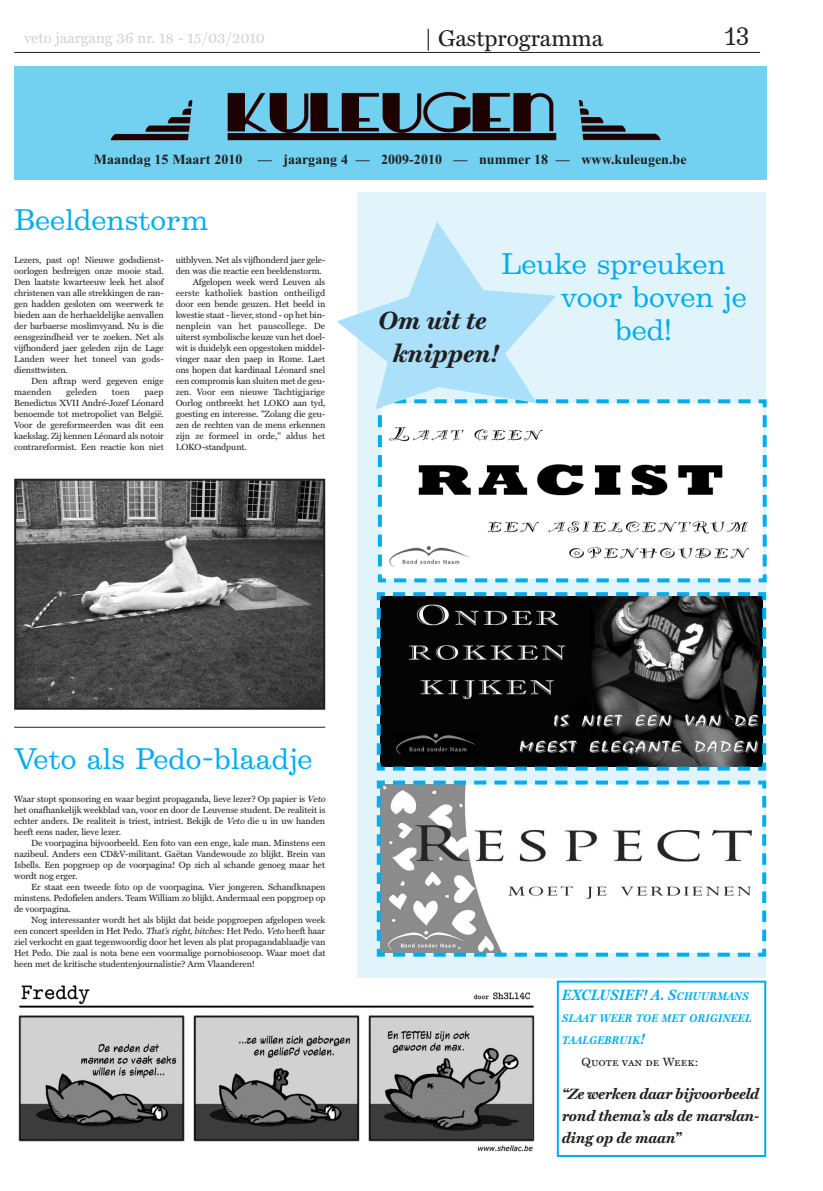
<style>
.page{position:relative;width:823px;height:1191px;background:#fff}
.page>*{position:absolute;margin:0;border:0;box-sizing:border-box;transform-origin:0 0}
.t1{font:27px "Belizio";color:#00aeef}
.t2{font:italic 700 25px/33px "Miller Text";color:#231f20;text-align:center}
.t3{font:23px "Miller Text";color:#231f20}
.t4{font:23px "Belizio";color:#231f20}
.t5{font:italic 700 15px/22px "Miller Text";letter-spacing:-.015em;color:#231f20;text-align:justify}
.t6{font:15px "Miller Text";color:#d1d2d4}
.t7{font:italic 700 15px "Miller Text";letter-spacing:.025em;color:#00aeef;scale:.9 1}
.t8{font:700 14px "Times New Roman";color:#231f20}
.t9{font:12px "Miller Text Roman SC";color:#231f20}
.t10{font:italic 700 11.2px/22px "Miller Text";letter-spacing:.035em;color:#00aeef;scale:.9 1}
.t11{font:9px/11px "Miller Text";letter-spacing:-.01em;color:#231f20;text-align:justify}
.t12{font:9px "Miller Text";letter-spacing:.01em;color:#231f20}
.s1{font-style:italic}
.s2{font-size:11.2px}
.s3{font-size:15px}
</style>
<div class="page">
<hr style="left:14px;top:52px;width:745px;height:1px;background:#231f20">
<img style="left:14px;top:66px;width:751px;height:114px">
<div style="left:556px;top:980px;width:209px;height:177px;border:2px solid #00aeef"></div>
<div style="left:357px;top:192px;width:408px;height:785px;background:#e1f4fc"></div>
<svg style="left:376px;top:778px;width:391px;height:180px;background:#dae1e4"></svg>
<svg style="left:377px;top:397px;width:390px;height:187px;background:#dde3e5"></svg>
<svg style="left:376px;top:590px;width:391px;height:182px;background:#343b3d"></svg>
<svg style="left:337px;top:222px;width:219px;height:187px"></svg>
<img style="left:18px;top:985px;width:517px;height:167px">
<img style="left:17px;top:482px;width:305px;height:224px">
<div style="left:14px;top:479px;width:311px;height:230px;border:2px solid #231f20"></div>
<hr style="left:14px;top:726px;width:311px;height:1px;background:#231f20">
<h3 class="t6" style="left:24px;top:29px;width:242px">veto jaargang 36 nr. 18 - 15/03/2010</h3>
<h3 class="t3" style="left:424px;top:24px;width:180px">| Gastprogramma</h3>
<h3 class="t4" style="left:724px;top:24px;width:27px">13</h3>
<h3 class="t8" style="left:94px;top:150px;width:594px">Maandag 15 Maart 2010 — jaargang 4 — 2009-2010 — nummer 18 — www.kuleugen.be</h3>
<h1 class="t1" style="left:14px;top:204px;width:195px">Beeldenstorm</h1>
<p class="t11" style="left:14px;top:254px;width:151px">Lezers, past op! Nieuwe godsdienst&shy;oorlogen bedreigen onze mooie stad.<br>Den laatste kwarteeuw leek het alsof christenen van alle strekkingen de ran&shy;gen hadden gesloten om weerwerk te bieden aan de herhaeldelijke aenvallen der barbaerse moslimvyand. Nu is die eensgezindheid ver te zoeken. Net als vijfhonderd jaer geleden zijn de Lage Landen weer het toneel van gods&shy;diensttwisten.</p>
<p class="t11" style="left:14px;top:375px;width:151px;text-indent:17px">Den aftrap werd gegeven enige maenden</p>
<p class="t11" style="left:176px;top:254px;width:151px">uitblyven. Net als vijfhonderd jaer gele-</p>
<p class="t11" style="left:176px;top:265px;width:147px">den was die reactie een beeldenstorm.</p>
<p class="t11" style="left:193px;top:276px;width:134px">Afgelopen week werd Leuven als</p>
<p class="t12" style="left:176px;top:287px;width:151px">eerste katholiek bastion ontheiligd</p>
<p class="t11" style="left:176px;top:298px;width:151px">door een bende geuzen. Het beeld in</p>
<p class="t11" style="left:176px;top:309px;width:151px">kwestie staat - liever, stond - op het bin-</p>
<p class="t12" style="left:176px;top:320px;width:151px">nenplein van het pauscollege. De</p>
<p class="t11" style="left:176px;top:331px;width:151px">uiterst symbolische keuze van het doel-</p>
<p class="t11" style="left:176px;top:342px;width:151px">wit is duidelyk een opgestoken middel-</p>
<p class="t11" style="left:176px;top:353px;width:151px">vinger naar den paep in Rome. Laet</p>
<p class="t11" style="left:176px;top:364px;width:151px">ons hopen dat kardinaal Léonard snel</p>
<p class="t11" style="left:176px;top:375px;width:151px">een compromis kan sluiten met de geu-</p>
<p class="t11" style="left:176px;top:386px;width:151px">zen. Voor een nieuwe Tachtigjarige</p>
<p class="t11" style="left:176px;top:397px;width:151px">Oorlog ontbreekt het LOKO aan tyd,</p>
<p class="t11" style="left:176px;top:408px;width:151px">goesting en interesse. "Zolang die geu-</p>
<p class="t11" style="left:176px;top:419px;width:151px">zen de rechten van de mens erkennen</p>
<p class="t11" style="left:176px;top:430px;width:151px">zijn ze formeel in orde," aldus het</p>
<p class="t11" style="left:176px;top:441px;width:73px">LOKO-standpunt.</p>
<p class="t12" style="left:66px;top:386px;width:32px">geleden</p>
<p class="t11" style="left:112px;top:386px;width:19px">toen</p>
<p class="t11" style="left:14px;top:386px;width:151px;text-indent:130px">paep Benedictus XVII André-Jozef Léonard benoemde tot metropoliet van België.<br>Voor de gereformeerden was dit een kaekslag. Zij kennen Léonard als notoir contrareformist. Een reactie kon niet</p>
<h1 class="t1" style="left:500px;top:248px;width:226px">Leuke spreuken</h1>
<h1 class="t1" style="left:560px;top:281px;width:187px">voor boven je</h1>
<h1 class="t1" style="left:615px;top:314px;width:58px">bed!</h1>
<h2 class="t2" style="left:378px;top:303px;width:122px">Om uit te knippen!</h2>
<h1 class="t1" style="left:14px;top:743px;width:300px">Veto als Pedo-blaadje</h1>
<p class="t11" style="left:14px;top:793px;width:314px;text-align:left">Waar stopt sponsoring en waar begint propaganda, lieve lezer? Op papier is <span class="s1">Veto </span>het onafhankelijk weekblad van, voor en door de Leuvense student. De realiteit is echter anders. De realiteit is triest, intriest. Bekijk de <span class="s1">Veto</span> die u in uw handen heeft eens nader, lieve lezer.</p>
<p class="t11" style="left:14px;top:837px;width:312px;text-indent:17px">De voorpagina bijvoorbeeld. Een foto van een enge, kale man. Minstens een nazibeul. Anders een CD&amp;V-militant. Gaëtan Vandewoude zo blijkt. Brein van Isbells. Een popgroep op de voorpagina! Op zich al schande genoeg maar het wordt nog erger.</p>
<p class="t11" style="left:14px;top:881px;width:312px;text-indent:17px">Er staat een tweede foto op de voorpagina. Vier jongeren. Schandknapen minstens. Pedofielen anders. Team William zo blijkt. Andermaal een popgroep op de voorpagina.</p>
<p class="t11" style="left:14px;top:914px;width:312px;text-indent:17px">Nog interessanter wordt het als blijkt dat beide popgroepen afgelopen week een concert speelden in Het Pedo. <span class="s1">That’s right, bitches:</span>Het Pedo. <span class="s1">Veto</span>heeft haar ziel verkocht en gaat tegenwoordig door het leven als plat propagandablaadje van Het Pedo. Die zaal is nota bene een voormalige pornobioscoop. Waar moet dat heen met de kritische studentenjournalistie? Arm Vlaanderen!</p>
<h3 class="t7" style="left:562px;top:986px;width:208px">EXCLUSIEF! A. S<span class="s2">CHUURMANS</span></h3>
<p class="t10" style="left:562px;top:1007px;width:212px">SLAAT WEER TOE MET ORIGINEEL<br>TAALGEBRUIK<span class="s3">!</span></p>
<h3 class="t9" style="left:581px;top:1054px;width:119px">Quote van de Week:</h3>
<h3 class="t5" style="left:561px;top:1082px;width:199px">“Ze werken daar bijvoorbeeld rond thema’s als de marslan&shy;ding op de maan”</h3>
</div>
